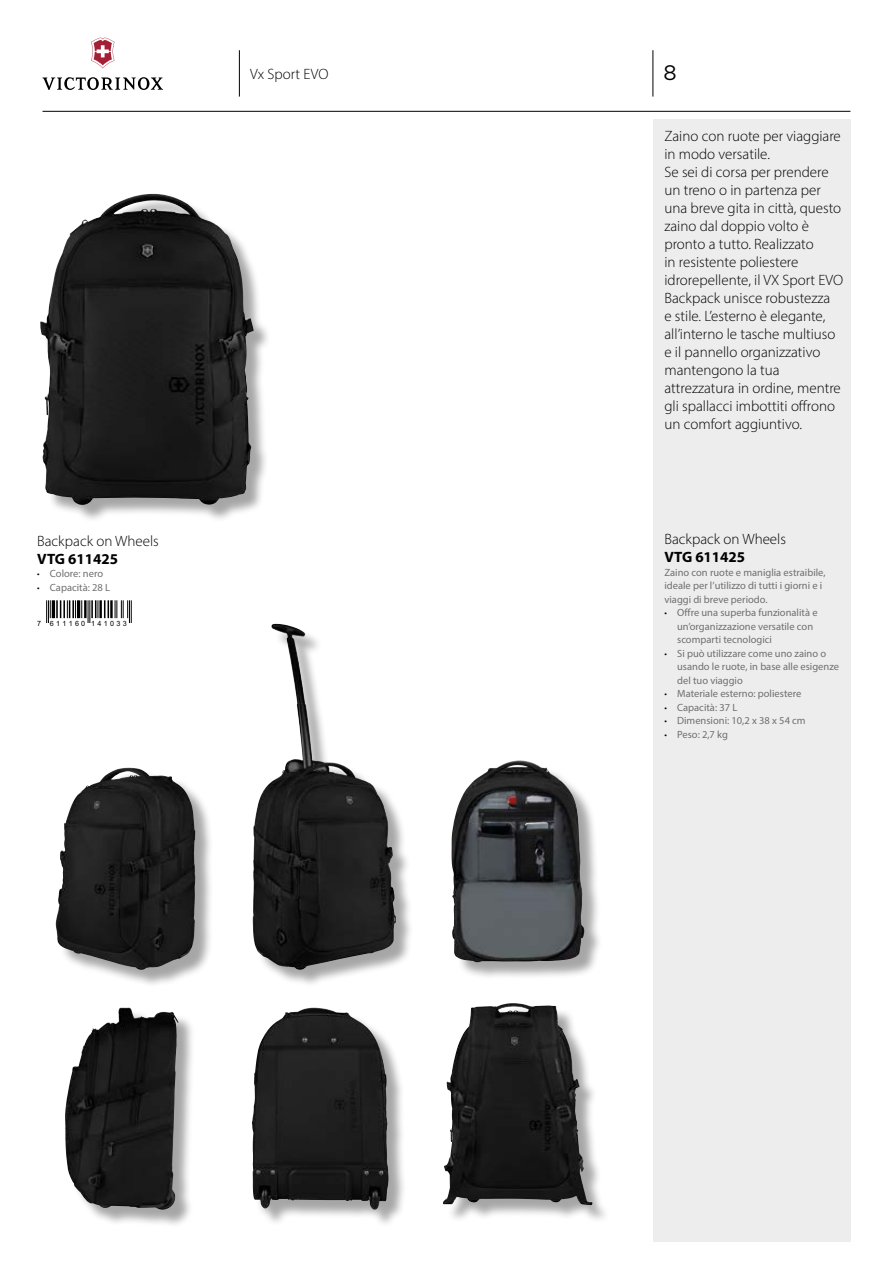
<style>
.page{position:relative;width:893px;height:1263px;background:#fff}
.page>*{position:absolute;margin:0;border:0;box-sizing:border-box;transform-origin:0 0}
.t1{font:21px "Gotham";color:#000}
.t2{font:300 15px/18px "Myriad Pro";color:#000}
.t3{font:700 15px "Myriad Pro";color:#000}
.t4{font:10.5px/13.5px "Myriad Pro";color:#706f6f}
.t5{font:7.2px "Arial";letter-spacing:.32em;color:#000}
.s1{font-weight:300;font-stretch:condensed;color:#000}
</style>
<div class="page">
<div style="left:653px;top:119px;width:197px;height:1123px;background:#ededed"></div>
<svg style="left:43px;top:77px;width:120px;height:13px"></svg>
<svg style="left:91px;top:38px;width:23px;height:30px"></svg>
<hr style="left:43px;top:111px;width:807px;height:1px;background:#000">
<hr style="left:653px;top:50px;width:1px;height:47px;background:#000">
<div style="left:43px;top:196px;width:229px;height:327px;background:#000;opacity:.35"></div>
<img style="left:40px;top:194px;width:112px;height:303px">
<div style="left:58px;top:770px;width:156px;height:218px;background:#000;opacity:.35"></div>
<img style="left:56px;top:768px;width:108px;height:202px">
<div style="left:254px;top:1010px;width:153px;height:218px;background:#000;opacity:.35"></div>
<img style="left:252px;top:1008px;width:137px;height:201px">
<div style="left:255px;top:626px;width:160px;height:362px;background:#000;opacity:.35"></div>
<img style="left:252px;top:624px;width:144px;height:346px">
<div style="left:67px;top:1010px;width:129px;height:218px;background:#000;opacity:.35"></div>
<img style="left:65px;top:1008px;width:112px;height:202px">
<div style="left:454px;top:763px;width:149px;height:218px;background:#000;opacity:.35"></div>
<img style="left:451px;top:761px;width:134px;height:201px">
<div style="left:446px;top:1005px;width:165px;height:218px;background:#000;opacity:.35"></div>
<img style="left:443px;top:1003px;width:130px;height:201px">
<svg style="left:46px;top:600px;width:36px;height:23px"></svg>
<hr style="left:84px;top:600px;width:3px;height:18px;background:#000">
<svg style="left:88px;top:600px;width:21px;height:23px"></svg>
<hr style="left:110px;top:600px;width:3px;height:18px;background:#000">
<svg style="left:115px;top:600px;width:17px;height:23px"></svg>
<hr style="left:239px;top:50px;width:1px;height:47px;background:#000">
<p class="t2" style="left:250px;top:65px;width:80px">Vx Sport EVO</p>
<p class="t2" style="left:37px;top:532px;width:123px">Backpack on Wheels</p>
<p class="t3" style="left:37px;top:549px;width:82px">VTG 611425</p>
<p class="t4" style="left:37px;top:567px;width:67px"><span class="s1">•</span> Colore: nero</p>
<p class="t4" style="left:37px;top:580px;width:74px"><span class="s1">•</span> Capacità: 28 L</p>
<p class="t5" style="left:37px;top:618px;width:91px">7 611160 141033</p>
<h1 class="t1" style="left:663px;top:61px;width:15px">8</h1>
<p class="t2" style="left:664px;top:127px;width:180px">Zaino con ruote per viaggiare in modo versatile.<br>Se sei di corsa per prendere un treno o in partenza per una breve gita in città, questo zaino dal doppio volto è pronto a tutto. Realizzato<br>in resistente poliestere idrorepellente, il VX Sport EVO<br>Backpack unisce robustezza<br>e stile. L’esterno è elegante, all’interno le tasche multiuso e il pannello organizzativo mantengono la tua attrezzatura in ordine, mentre gli spallacci imbottiti offrono un comfort aggiuntivo.</p>
<p class="t2" style="left:664px;top:530px;width:123px">Backpack on Wheels</p>
<p class="t3" style="left:664px;top:547px;width:82px">VTG 611425</p>
<p class="t4" style="left:664px;top:565px;width:163px">Zaino con ruote e maniglia estraibile, ideale per l’utilizzo di tutti i giorni e i viaggi di breve periodo.</p>
<p class="t4" style="left:677px;top:606px;width:142px;text-indent:-13px"><span class="s1">•</span> Offre una superba funzionalità e un’organizzazione versatile con scomparti tecnologici</p>
<p class="t4" style="left:677px;top:646px;width:163px;text-indent:-13px"><span class="s1">•</span> Si può utilizzare come uno zaino o usando le ruote, in base alle esigenze del tuo viaggio</p>
<p class="t4" style="left:664px;top:687px;width:138px"><span class="s1">•</span> Materiale esterno: poliestere</p>
<p class="t4" style="left:664px;top:700px;width:74px"><span class="s1">•</span> Capacità: 37 L</p>
<p class="t4" style="left:664px;top:714px;width:143px"><span class="s1">•</span> Dimensioni: 10,2 x 38 x 54 cm</p>
<p class="t4" style="left:664px;top:727px;width:65px"><span class="s1">•</span> Peso: 2,7 kg</p>
</div>
